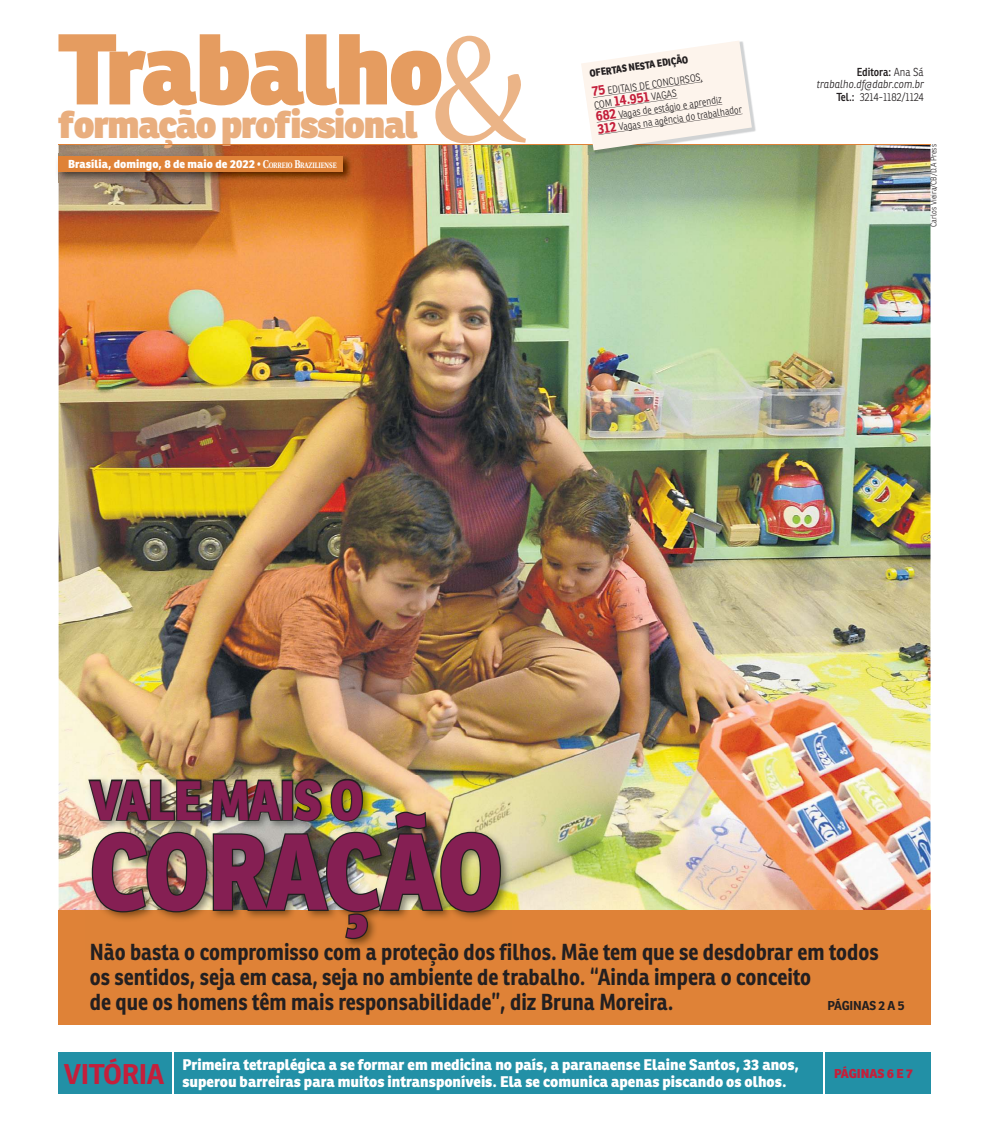
<style>
.page{position:relative;width:989px;height:1124px;background:#fff}
.page>*{position:absolute;margin:0;border:0;box-sizing:border-box;transform-origin:0 0}
.t1{font:800 104.38px "Ronnia";letter-spacing:-.025em;color:#851f53;scale:.9 1}
.t2{font:800 97.5px "Ronnia";letter-spacing:-.02em;color:#e59c60}
.t3{font:800 53.75px "Ronnia";letter-spacing:-.015em;color:#851f53;scale:.9 1}
.t4{font:800 37.5px "Ronnia";letter-spacing:-.03em;color:#e9ae7e}
.t5{font:700 27.75px "Ronnia";letter-spacing:-.015em;color:#c41f3b}
.t6{font:700 22.5px/25px "Ronnia";color:#231f20;scale:.9 1}
.t7{font:800 15px/16.2px "Ronnia";color:#fff}
.t8{font:800 12.5px "Ronnia";letter-spacing:-.005em;color:#c41f3b}
.t9{font:700 12.5px "Ronnia";letter-spacing:-.015em;color:#231f20}
.t10{font:800 11.25px "Ronnia";letter-spacing:.005em;color:#fff}
.t11{font:italic 300 11.25px/12.5px "Ronnia";color:#231f20;text-align:right;scale:.9 1}
.t12{font:300 11.25px "Ronnia";color:#231f20;scale:.9 1}
.t13{font:300 10px/12.5px "Ronnia";color:#231f20;scale:.9 1}
.t14{font:300 8.12px "Ronnia";color:#231f20;scale:.9 1}
.s1{font-family:"Utopia";font-weight:400;font-size:155.62px;color:#ebb487}
.s2{font-family:"Utopia";font-weight:400}
.s3{font-family:"Utopia";font-weight:700}
.s4{font-family:"Utopia";font-weight:700;font-size:7.88px}
.s5{font-weight:800}
.s6{font-weight:700;font-size:13.75px;color:#c41f3b}
.s7{font-weight:600;font-style:normal}
.s8{font-style:normal}
.s9{font-weight:600}
</style>
<div class="page">
<img style="left:59px;top:145px;width:871px;height:765px">
<div style="left:58px;top:910px;width:872px;height:114px;background:#df8237"></div>
<div style="left:58px;top:1052px;width:872px;height:41px;background:#2290a6"></div>
<hr style="left:172px;top:1043px;width:1px;height:50px;background:#fff">
<hr style="left:823px;top:1052px;width:1px;height:41px;background:#fff">
<img style="left:86px;top:775px;width:425px;height:172px">
<img style="left:87px;top:777px;width:415px;height:163px">
<img style="left:57px;top:153px;width:296px;height:29px">
<div style="left:59px;top:157px;width:284px;height:15px;background:#df8237"></div>
<hr style="left:58px;top:144px;width:872px;height:1px;background:#df8237">
<img style="left:582px;top:106px;width:174px;height:48px">
<svg style="left:581px;top:41px;width:171px;height:109px"></svg>
<h2 class="t2" style="left:58px;top:26px;width:471px">Trabalho<span class="s1">&amp;</span></h2>
<h3 class="t4" style="left:58px;top:108px;width:361px">formação profissional</h3>
<p class="t10" style="left:68px;top:157px;width:270px">Brasília, domingo, 8 de maio de 2022 <span class="s2">•</span> <span class="s3">C</span><span class="s4">ORREIO</span> <span class="s3">B</span><span class="s4">RAZILIENSE</span></p>
<p class="t13" style="left:588px;top:64px;width:125px;line-height:19.5px;rotate:-8deg"><span class="s5">OFERTAS NESTA EDIÇÃO<br></span><span class="s6">75</span> EDITAIS DE CONCURSOS,</p>
<p class="t13" style="left:593px;top:100px;width:163px;rotate:-8deg">COM <span class="s6">14.951</span> VAGAS<br><span class="s6">682</span> Vagas de estágio e aprendiz<br><span class="s6">312</span> Vagas na agência do trabalhador</p>
<p class="t11" style="left:816px;top:67px;width:121px"><span class="s7">Editora:</span> <span class="s8">Ana Sá </span>trabalho.df@dabr.com.br</p>
<p class="t12" style="left:836px;top:92px;width:99px"><span class="s9">Tel.:</span> 3214-1182/1124</p>
<p class="t14" style="left:930px;top:227px;width:93px;rotate:-90deg">Carlos Vieira/CB/D.A Press</p>
<h3 class="t3" style="left:90px;top:768px;width:306px">VALE MAIS O</h3>
<h1 class="t1" style="left:90px;top:810px;width:461px">CORAÇÃO</h1>
<p class="t6" style="left:90px;top:939px;width:878px">Não basta o compromisso com a proteção dos filhos. Mãe tem que se desdobrar em todos os sentidos, seja em casa, seja no ambiente de trabalho. “Ainda impera o conceito<br>de que os homens têm mais responsabilidade”, diz Bruna Moreira.</p>
<p class="t9" style="left:827px;top:998px;width:79px">PÁGINAS 2 A 5</p>
<p class="t5" style="left:64px;top:1058px;width:102px">VITÓRIA</p>
<p class="t7" style="left:182px;top:1056px;width:618px">Primeira tetraplégica a se formar em medicina no país, a paranaense Elaine Santos, 33 anos, superou barreiras para muitos intransponíveis. Ela se comunica apenas piscando os olhos.</p>
<p class="t8" style="left:834px;top:1066px;width:80px">PÁGINAS 6 E 7</p>
</div>
